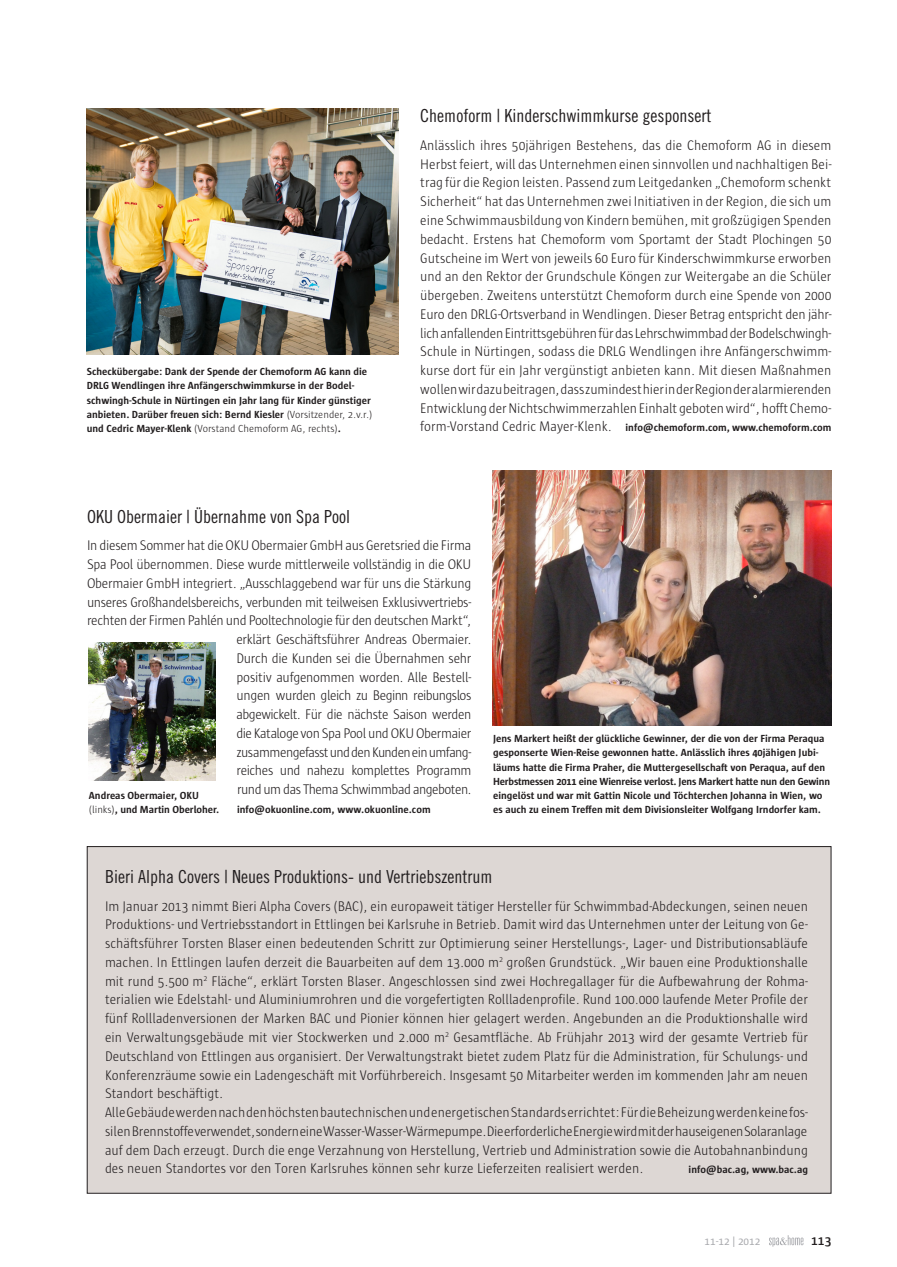
<style>
.page{position:relative;width:897px;height:1267px;background:#fff}
.page>*{position:absolute;margin:0;border:0;box-sizing:border-box;transform-origin:0 0}
.t1{font:18px "Trade Gothic Cond Eighteen";color:#231f20}
.t2{font:300 14.25px/18.8px "Sun";color:#231f20;text-align:justify;scale:.95 1}
.t3{font:300 14.25px/18.8px "Sun";letter-spacing:-.03em;color:#231f20;text-align:right;scale:.95 1}
.t4{font:600 13.5px "Sun";color:#231f20}
.t5{font:11.25px "Sun";color:#a8a9ad}
.t6{font:700 10.5px/14.2px "Sun";color:#231f20}
.s1{font-weight:300}
.s2{font-weight:300;font-size:14.25px}
</style>
<div class="page">
<svg style="left:769px;top:1235px;width:34px;height:11px"></svg>
<div style="left:87px;top:846px;width:743px;height:347px;background:#ddd7d4"></div>
<img style="left:87px;top:108px;width:312px;height:246px">
<img style="left:89px;top:642px;width:126px;height:138px">
<img style="left:492px;top:470px;width:339px;height:255px">
<p class="t6" style="left:87px;top:364px;width:287px">Scheckübergabe: Dank der Spende der Chemoform AG kann die DRLG Wendlingen ihre Anfängerschwimmkurse in der Bodel&shy;schwingh-Schule in Nürtingen ein Jahr lang für Kinder günstiger anbieten. Darüber freuen sich: Bernd Kiesler <span class="s1">(Vorsitzender, 2.v.r.) </span>und Cedric Mayer-Klenk <span class="s1">(Vorstand Chemoform AG, rechts)</span>.</p>
<p class="t1" style="left:420px;top:105px;width:292px">Chemoform | Kinderschwimmkurse gesponsert</p>
<p class="t2" style="left:420px;top:136px;width:434px">Anlässlich ihres 50jährigen Bestehens, das die Chemoform AG in diesem Herbst feiert, will das Unternehmen einen sinnvollen und nachhaltigen Bei&shy;trag für die Region leisten. Passend zum Leitgedanken „Chemoform schenkt Sicherheit“ hat das Unternehmen zwei Initiativen in der Region, die sich um eine Schwimmausbildung von Kindern bemühen, mit großzügigen Spenden bedacht. Erstens hat Chemoform vom Sportamt der Stadt Plochingen 50<br>Gutscheine im Wert von jeweils 60 Euro für Kinderschwimmkurse erworben und an den Rektor der Grundschule Köngen zur Weitergabe an die Schüler übergeben. Zweitens unterstützt Chemoform durch eine Spende von 2000<br>Euro den DRLG-Ortsverband in Wendlingen. Dieser Betrag entspricht den jähr&shy;lich anfallenden Eintrittsgebühren für das Lehrschwimmbad der Bodelschwingh-Schule in Nürtingen, sodass die DRLG Wendlingen ihre Anfängerschwimm&shy;kurse dort für ein Jahr vergünstigt anbieten kann. Mit diesen Maßnahmen wollen wir dazu beitragen, dass zumindest hier in der Region der alarmierenden Entwicklung der Nichtschwimmerzahlen Einhalt geboten wird“, hofft Chemo-</p>
<p class="t6" style="left:420px;top:421px;width:412px"><span class="s2">form-Vorstand Cedric Mayer-Klenk.</span> info@chemoform.com, www.chemoform.com</p>
<p class="t1" style="left:87px;top:505px;width:264px">OKU Obermaier | Übernahme von Spa Pool</p>
<p class="t3" style="left:87px;top:536px;width:406px">In diesem Sommer hat die OKU Obermaier GmbH aus Geretsried die Firma Spa Pool übernommen. Diese wurde mittlerweile vollständig in die OKU Obermaier GmbH integriert. „Ausschlaggebend war für uns die Stärkung unseres Großhandelsbereichs, verbunden mit teilweisen Exklusivvertriebs&shy;rechten der Firmen Pahlén und Pooltechnologie für den deutschen Markt“, erklärt Geschäftsführer Andreas Obermaier.<br>Durch die Kunden sei die Übernahmen sehr<br>positiv aufgenommen worden. Alle Bestell-<br>ungen wurden gleich zu Beginn reibungslos<br>abgewickelt. Für die nächste Saison werden<br>die Kataloge von Spa Pool und OKU Obermaier<br>zusammengefasst und den Kunden ein umfang-<br>reiches und nahezu komplettes Programm<br>rund um das Thema Schwimmbad angeboten.</p>
<p class="t6" style="left:237px;top:802px;width:195px">info@okuonline.com, www.okuonline.com</p>
<p class="t6" style="left:89px;top:788px;width:132px">Andreas Obermaier, OKU <span class="s1">(links)</span>, und Martin Oberloher.</p>
<p class="t6" style="left:493px;top:731px;width:338px">Jens Markert heißt der glückliche Gewinner, der die von der Firma Peraqua gesponserte Wien-Reise gewonnen hatte. Anlässlich ihres 40jähigen Jubi&shy;läums hatte die Firma Praher, die Muttergesellschaft von Peraqua, auf den Herbstmessen 2011 eine Wienreise verlost. Jens Markert hatte nun den Gewinn eingelöst und war mit Gattin Nicole und Töchterchen Johanna in Wien, wo es auch zu einem Treffen mit dem Divisionsleiter Wolfgang Irndorfer kam.</p>
<p class="t1" style="left:105px;top:865px;width:389px">Bieri Alpha Covers | Neues Produktions- und Vertriebszentrum</p>
<p class="t2" style="left:105px;top:896px;width:741px;text-align:left">Im Januar 2013 nimmt Bieri Alpha Covers (BAC), ein europaweit tätiger Hersteller für Schwimmbad-Abdeckungen, seinen neuen Produktions- und Vertriebsstandort in Ettlingen bei Karlsruhe in Betrieb. Damit wird das Unternehmen unter der Leitung von Ge&shy;schäftsführer Torsten Blaser einen bedeutenden Schritt zur Optimierung seiner Herstellungs-, Lager- und Distributionsabläufe machen. In Ettlingen laufen derzeit die Bauarbeiten auf dem 13.000 m<sup>2</sup> großen Grundstück. „Wir bauen eine Produktionshalle mit rund 5.500 m<sup>2</sup> Fläche“, erklärt Torsten Blaser. Angeschlossen sind zwei Hochregallager für die Aufbewahrung der Rohma&shy;terialien wie Edelstahl- und Aluminiumrohren und die vorgefertigten Rollladenprofile. Rund 100.000 laufende Meter Profile der fünf Rollladenversionen der Marken BAC und Pionier können hier gelagert werden. Angebunden an die Produktionshalle wird ein Verwaltungsgebäude mit vier Stockwerken und 2.000 m<sup>2</sup> Gesamtfläche. Ab Frühjahr 2013 wird der gesamte Vertrieb für Deutschland von Ettlingen aus organisiert. Der Verwaltungstrakt bietet zudem Platz für die Administration, für Schulungs- und Konferenzräume sowie ein Ladengeschäft mit Vorführbereich. Insgesamt 50 Mitarbeiter werden im kommenden Jahr am neuen Standort beschäftigt.<br>Alle Gebäude werden nach den höchsten bautechnischen und energetischen Standards errichtet: Für die Beheizung werden keine fos&shy;silen Brennstoffe verwendet, sondern eine Wasser-Wasser-Wärmepumpe. Die erforderliche Energie wird mit der hauseigenen Solaranlage auf dem Dach erzeugt. Durch die enge Verzahnung von Herstellung, Vertrieb und Administration sowie die Autobahnanbindung des neuen Standortes vor den Toren Karlsruhes können sehr kurze Lieferzeiten realisiert werden.</p>
<p class="t6" style="left:688px;top:1162px;width:121px">info@bac.ag, www.bac.ag</p>
<p class="t5" style="left:704px;top:1235px;width:57px">11-12 | 2012</p>
<p class="t4" style="left:811px;top:1233px;width:22px">113</p>
</div>
